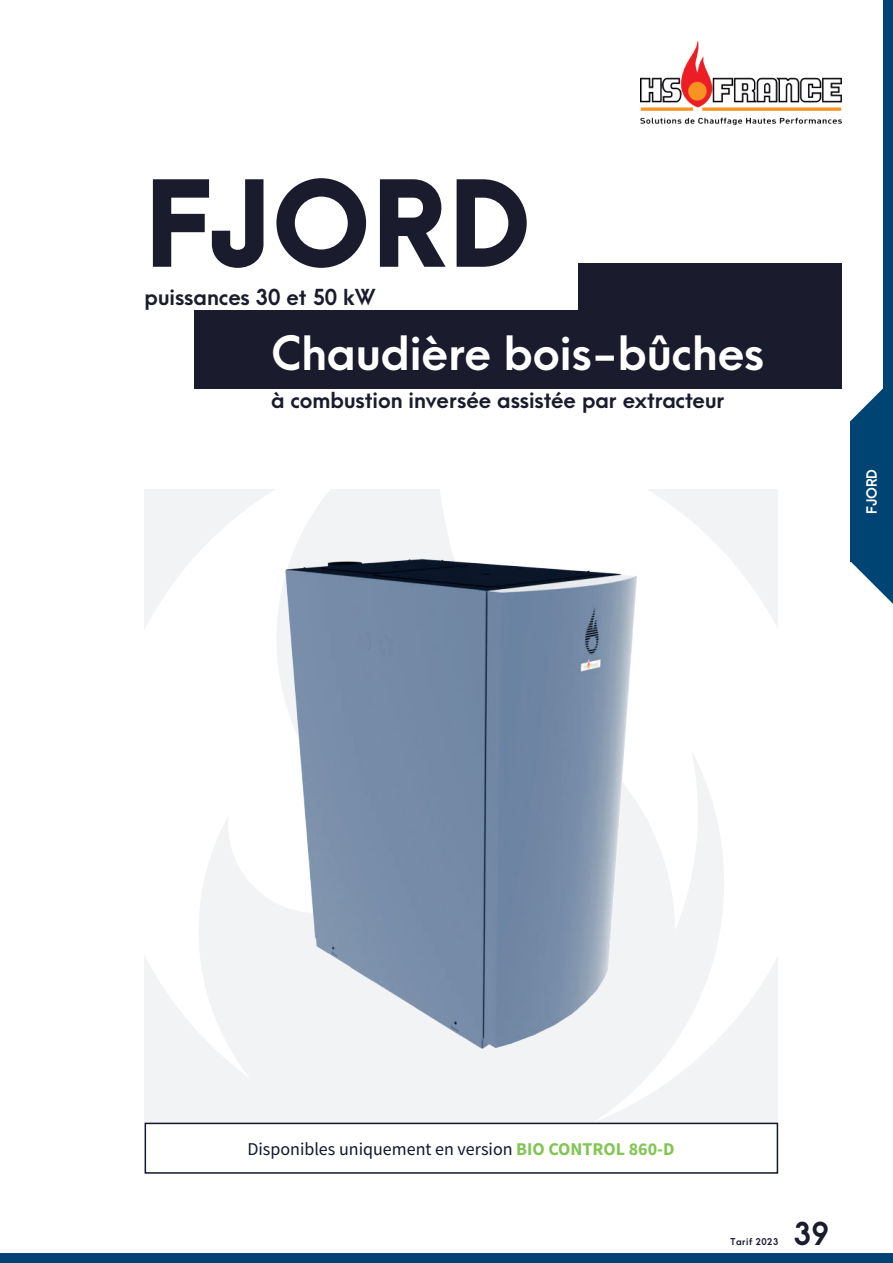
<style>
.page{position:relative;width:893px;height:1263px;background:#fff}
.page>*{position:absolute;margin:0;border:0;box-sizing:border-box;transform-origin:0 0}
.t1{font:800 108px "Arca Majora 3";letter-spacing:.01em;color:#1a1c2d}
.t2{font:700 45px "Arca Majora 3";color:#fff}
.t3{font:700 30px "Arca Majora 3";color:#1a1c2d}
.t4{font:700 21px "Arca Majora 3";color:#1a1c2d}
.t5{font:18px "Source Sans Pro";color:#10172d}
.t6{font:700 13.5px "Arca Majora 3";color:#fff}
.t7{font:700 9px "Arca Majora 3";letter-spacing:.05em;color:#1a1c2d}
.s1{font-weight:700;color:#83c555}
.s2{font-style:inherit}
</style>
<div class="page">
<div style="left:0;top:1253px;width:893px;height:10px;background:#004473"></div>
<div style="left:195px;top:263px;width:647px;height:125px;background:#1a1c2d"></div>
<div style="left:145px;top:136px;width:433px;height:173px;background:#fff"></div>
<div style="left:145px;top:489px;width:633px;height:634px;background:#f2f3f4"></div>
<img style="left:641px;top:41px;width:201px;height:84px">
<svg style="left:144px;top:489px;width:186px;height:590px;fill:#fff"></svg>
<svg style="left:436px;top:489px;width:343px;height:634px;fill:#fff"></svg>
<img style="left:284px;top:558px;width:353px;height:490px">
<svg style="left:850px;top:561px;width:43px;height:43px"></svg>
<svg style="left:850px;top:388px;width:33px;height:33px"></svg>
<div style="left:883px;top:0;width:10px;height:564px;background:#004473"></div>
<div style="left:850px;top:421px;width:43px;height:140px;background:#004473"></div>
<div style="left:145px;top:1123px;width:633px;height:51px;background:#fff;border:2px solid #10172d"></div>
<h1 class="t1" style="left:145px;top:126px;width:388px">FJORD</h1>
<p class="t4" style="left:145px;top:278px;width:233px">puissances 30 et 50 kW</p>
<h2 class="t2" style="left:271px;top:314px;width:494px">Chaudière bois-bûches</h2>
<p class="t4" style="left:271px;top:382px;width:455px">à combustion inversée assistée par extracteur</p>
<p class="t6" style="left:860px;top:514px;width:46px;rotate:-90deg">FJORD</p>
<p class="t5" style="left:247px;top:1137px;width:429px">Disponibles uniquement en version <span class="s1">BIO CONTROL 860-D</span></p>
<p class="t7" style="left:730px;top:1233px;width:49px"><span class="s2">T</span>arif 2023</p>
<h3 class="t3" style="left:794px;top:1207px;width:37px">39</h3>
</div>
